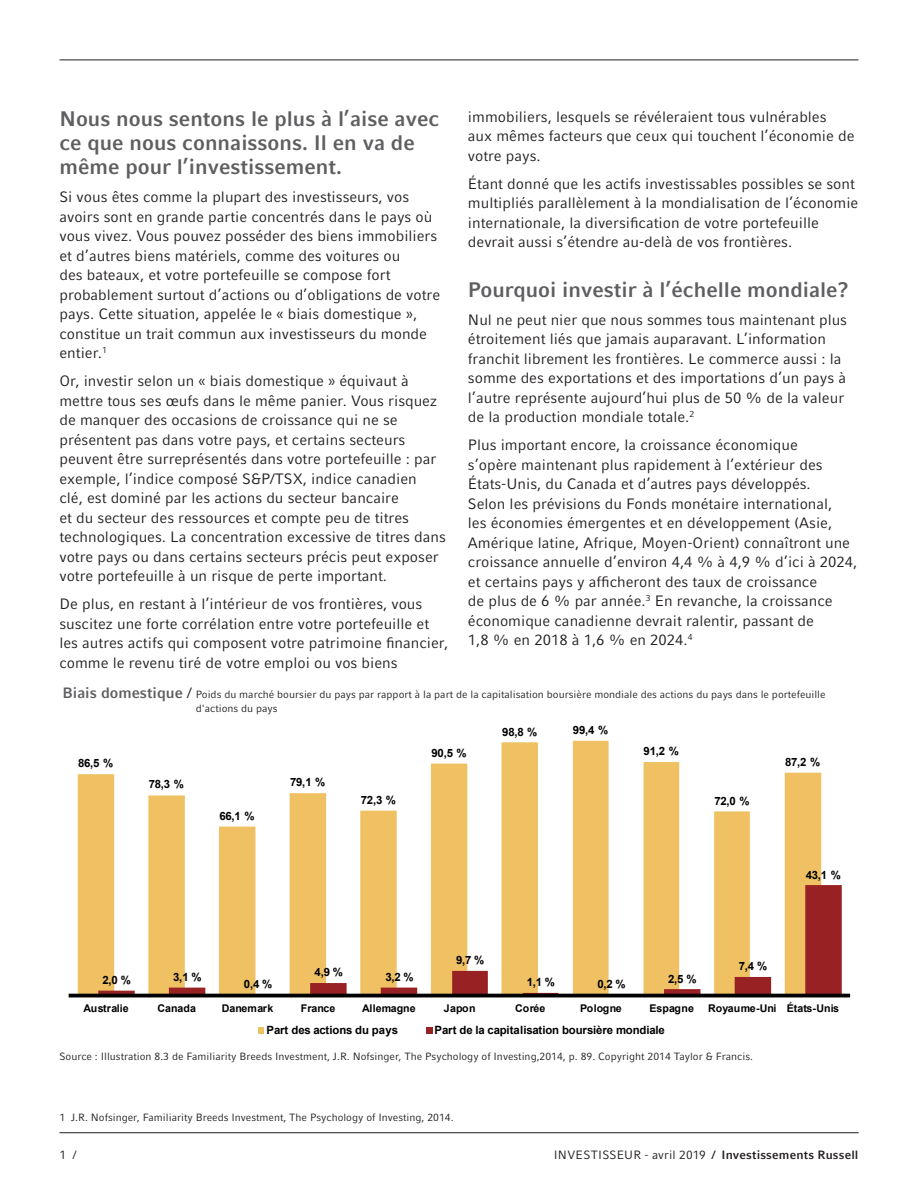
<style>
.page{position:relative;width:918px;height:1188px;background:#fff}
.page>*{position:absolute;margin:0;border:0;box-sizing:border-box;transform-origin:0 0}
.txt_h1{font:700 21px/24px "Compatil Fact LT Pro";color:#5f5f62}
.txt_body{font:15px/19.5px "Compatil Fact LT Pro";color:#231f20}
.t1{font:700 12px "Compatil Fact LT Pro";letter-spacing:.015em;color:#231f20}
.t2{font:12px "Compatil Fact LT Pro";color:#231f20}
.t3{font:700 11.4px "Arial";letter-spacing:-.01em;color:#000}
.t4{font:700 10.65px "Arial";letter-spacing:.01em;color:#000}
.t5{font:700 10.65px "Arial";letter-spacing:-.01em;color:#000}
.txt_small{font:10.5px "Compatil Fact LT Pro";color:#231f20}
.tbl_title{font:10.5px/13.5px "Compatil Fact LT Pro";color:#231f20}
.s1{font-weight:700;font-size:15px;color:#5f5f62}
.s2{font-size:15px}
.s3{font-weight:400}
</style>
<div class="page">
<svg style="left:78px;top:741px;width:743px;height:253px"></svg>
<svg style="left:98px;top:885px;width:744px;height:109px;fill:#efc163"></svg>
<hr style="left:71px;top:994px;width:777px;height:3px;background:#000">
<svg style="left:259px;top:1028px;width:5px;height:6px"></svg>
<svg style="left:426px;top:1028px;width:6px;height:6px"></svg>
<hr style="left:60px;top:1132px;width:799px;height:1px;background:#231f20">
<hr style="left:60px;top:60px;width:798px;height:1px;background:#231f20">
<p class="txt_h1" style="left:59px;top:107px;width:381px">Nous nous sentons le plus à l’aise avec ce que nous connaissons. Il en va de même pour l’investissement.</p>
<p class="txt_body" style="left:59px;top:187px;width:382px">Si vous êtes comme la plupart des investisseurs, vos avoirs sont en grande partie concentrés dans le pays où vous vivez. Vous pouvez posséder des biens immobiliers et d’autres biens matériels, comme des voitures ou<br>des bateaux, et votre portefeuille se compose fort probablement surtout d’actions ou d’obligations de votre pays. Cette situation, appelée le « biais domestique », constitue un trait commun aux investisseurs du monde entier.<sup>1</sup></p>
<p class="txt_body" style="left:59px;top:371px;width:388px">Or, investir selon un « biais domestique » équivaut à mettre tous ses œufs dans le même panier. Vous risquez de manquer des occasions de croissance qui ne se présentent pas dans votre pays, et certains secteurs peuvent être surreprésentés dans votre portefeuille : par exemple, l’indice composé S&amp;P/TSX, indice canadien<br>clé, est dominé par les actions du secteur bancaire<br>et du secteur des ressources et compte peu de titres technologiques. La concentration excessive de titres dans votre pays ou dans certains secteurs précis peut exposer votre portefeuille à un risque de perte important.</p>
<p class="txt_body" style="left:59px;top:594px;width:390px">De plus, en restant à l’intérieur de vos frontières, vous suscitez une forte corrélation entre votre portefeuille et les autres actifs qui composent votre patrimoine financier, comme le revenu tiré de votre emploi ou vos biens</p>
<p class="txt_body" style="left:468px;top:107px;width:388px">immobiliers, lesquels se révéleraient tous vulnérables aux mêmes facteurs que ceux qui touchent l’économie de votre pays.</p>
<p class="txt_body" style="left:468px;top:174px;width:392px">Étant donné que les actifs investissables possibles se sont multipliés parallèlement à la mondialisation de l’économie internationale, la diversification de votre portefeuille devrait aussi s’étendre au-delà de vos frontières.</p>
<p class="txt_h1" style="left:468px;top:278px;width:382px">Pourquoi investir à l’échelle mondiale?</p>
<p class="txt_body" style="left:468px;top:310px;width:381px">Nul ne peut nier que nous sommes tous maintenant plus étroitement liés que jamais auparavant. L’information franchit librement les frontières. Le commerce aussi : la somme des exportations et des importations d’un pays à l’autre représente aujourd’hui plus de 50 % de la valeur de la production mondiale totale.<sup>2</sup></p>
<p class="txt_body" style="left:468px;top:435px;width:391px">Plus important encore, la croissance économique<br>s’opère maintenant plus rapidement à l’extérieur des États-Unis, du Canada et d’autres pays développés.<br>Selon les prévisions du Fonds monétaire international,<br>les économies émergentes et en développement (Asie, Amérique latine, Afrique, Moyen-Orient) connaîtront une croissance annuelle d’environ 4,4 % à 4,9 % d’ici à 2024, et certains pays y afficheront des taux de croissance<br>de plus de 6 % par année.<sup>3</sup> En revanche, la croissance économique canadienne devrait ralentir, passant de<br>1,8 % en 2018 à 1,6 % en 2024.<sup>4</sup></p>
<p class="tbl_title" style="left:196px;top:688px;width:631px;text-indent:-133px"><span class="s1">Biais domestique</span> <span class="s2">/</span> Poids du marché boursier du pays par rapport à la part de la capitalisation boursière mondiale des actions du pays dans le portefeuille d'actions du pays</p>
<p class="t3" style="left:78px;top:756px;width:37px">86,5 %</p>
<p class="t3" style="left:149px;top:777px;width:37px">78,3 %</p>
<p class="t3" style="left:219px;top:808px;width:37px">66,1 %</p>
<p class="t3" style="left:290px;top:775px;width:37px">79,1 %</p>
<p class="t3" style="left:361px;top:792px;width:37px">72,3 %</p>
<p class="t3" style="left:432px;top:746px;width:37px">90,5 %</p>
<p class="t3" style="left:502px;top:724px;width:37px">98,8 %</p>
<p class="t3" style="left:573px;top:723px;width:37px">99,4 %</p>
<p class="t3" style="left:644px;top:744px;width:37px">91,2 %</p>
<p class="t3" style="left:714px;top:793px;width:37px">72,0 %</p>
<p class="t3" style="left:785px;top:754px;width:37px">87,2 %</p>
<p class="t3" style="left:806px;top:867px;width:37px">43,1 %</p>
<p class="t3" style="left:103px;top:972px;width:30px">2,0 %</p>
<p class="t3" style="left:173px;top:969px;width:30px">3,1 %</p>
<p class="t3" style="left:244px;top:976px;width:30px">0,4 %</p>
<p class="t3" style="left:315px;top:965px;width:30px">4,9 %</p>
<p class="t3" style="left:385px;top:969px;width:30px">3,2 %</p>
<p class="t3" style="left:456px;top:952px;width:30px">9,7 %</p>
<p class="t3" style="left:527px;top:974px;width:30px">1,1 %</p>
<p class="t3" style="left:597px;top:977px;width:30px">0,2 %</p>
<p class="t3" style="left:668px;top:971px;width:30px">2,5 %</p>
<p class="t3" style="left:739px;top:958px;width:30px">7,4 %</p>
<p class="t4" style="left:83px;top:1001px;width:47px">Australie</p>
<p class="t4" style="left:158px;top:1001px;width:40px">Canada</p>
<p class="t4" style="left:222px;top:1001px;width:53px">Danemark</p>
<p class="t4" style="left:301px;top:1001px;width:36px">France</p>
<p class="t4" style="left:362px;top:1001px;width:55px">Allemagne</p>
<p class="t4" style="left:444px;top:1001px;width:33px">Japon</p>
<p class="t4" style="left:515px;top:1001px;width:32px">Corée</p>
<p class="t5" style="left:580px;top:1001px;width:43px">Pologne</p>
<p class="t4" style="left:650px;top:1001px;width:46px">Espagne</p>
<p class="t5" style="left:708px;top:1001px;width:132px">Royaume-Uni États-Unis</p>
<p class="t3" style="left:266px;top:1023px;width:133px">Part des actions du pays</p>
<p class="t3" style="left:434px;top:1023px;width:232px">Part de la capitalisation boursière mondiale</p>
<p class="txt_small" style="left:59px;top:1051px;width:695px">Source : Illustration 8.3 de Familiarity Breeds Investment, J.R. Nofsinger, The Psychology of Investing,2014, p. 89. Copyright 2014 Taylor &amp; Francis.</p>
<p class="txt_small" style="left:60px;top:1111px;width:396px">1 J.R. Nofsinger, Familiarity Breeds Investment, The Psychology of Investing, 2014.</p>
<p class="t2" style="left:60px;top:1147px;width:19px">1 /</p>
<p class="t1" style="left:554px;top:1147px;width:306px"><span class="s3">INVESTISSEUR - avril 2019</span> / Investissements Russell</p>
</div>
